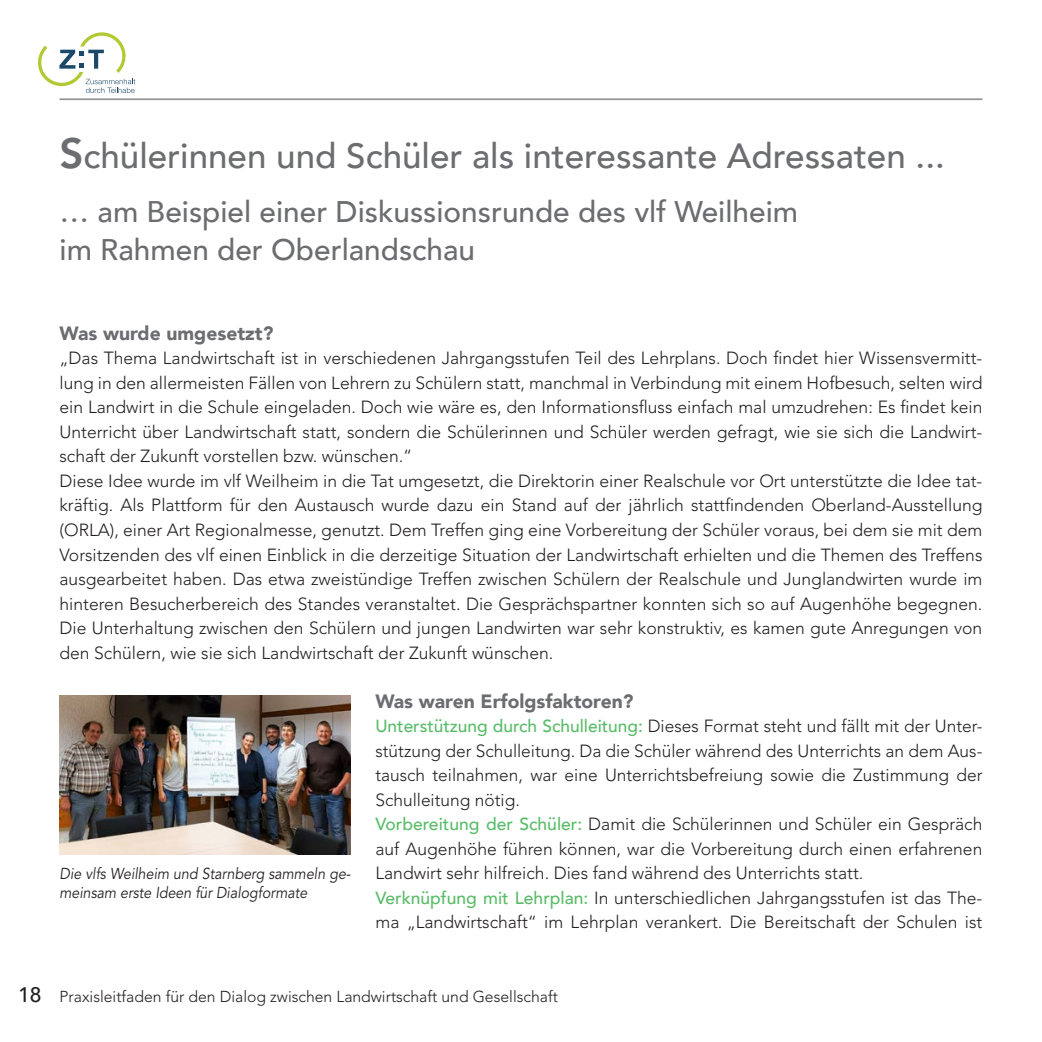
<style>
.page{position:relative;width:1042px;height:1042px;background:#fff}
.page>*{position:absolute;margin:0;border:0;box-sizing:border-box;transform-origin:0 0}
.t1{font:500 35px "Avenir";color:#6c6d70}
.t2{font:500 29.75px/38.5px "Avenir";color:#6c6d70}
.t3{font:900 19.25px "Avenir";color:#6c6d70}
.t4{font:300 17.5px/24.5px "Avenir";color:#231f20}
.t5{font:italic 15.75px/19.2px "Avenir";color:#231f20;scale:.9 1}
.t6{font:300 15.75px "Avenir";color:#231f20}
.s1{font-weight:800;font-size:42px}
.s2{font-weight:500;color:#59bc68}
.s3{font-weight:500;font-size:21px}
</style>
<div class="page">
<svg style="left:37px;top:32px;width:98px;height:61px"></svg>
<hr style="left:60px;top:98px;width:922px;height:2px;background:#939598">
<img style="left:60px;top:695px;width:291px;height:159px">
<h1 class="t1" style="left:60px;top:126px;width:887px"><span class="s1">S</span>chülerinnen und Schüler als interessante Adressaten ...</h1>
<h2 class="t2" style="left:60px;top:191px;width:740px">… am Beispiel einer Diskussionsrunde des vlf Weilheim im Rahmen der Oberlandschau</h2>
<p class="t3" style="left:60px;top:317px;width:215px">Was wurde umgesetzt?</p>
<p class="t4" style="left:60px;top:346px;width:924px">„Das Thema Landwirtschaft ist in verschiedenen Jahrgangsstufen Teil des Lehrplans. Doch findet hier Wissensvermitt&shy;lung in den allermeisten Fällen von Lehrern zu Schülern statt, manchmal in Verbindung mit einem Hofbesuch, selten wird ein Landwirt in die Schule eingeladen. Doch wie wäre es, den Informationsfluss einfach mal umzudrehen: Es findet kein Unterricht über Landwirtschaft statt, sondern die Schülerinnen und Schüler werden gefragt, wie sie sich die Landwirt&shy;schaft der Zukunft vorstellen bzw. wünschen.“<br>Diese Idee wurde im vlf Weilheim in die Tat umgesetzt, die Direktorin einer Realschule vor Ort unterstützte die Idee tat&shy;kräftig. Als Plattform für den Austausch wurde dazu ein Stand auf der jährlich stattfindenden Oberland-Ausstellung (ORLA), einer Art Regionalmesse, genutzt. Dem Treffen ging eine Vorbereitung der Schüler voraus, bei dem sie mit dem Vorsitzenden des vlf einen Einblick in die derzeitige Situation der Landwirtschaft erhielten und die Themen des Treffens ausgearbeitet haben. Das etwa zweistündige Treffen zwischen Schülern der Realschule und Junglandwirten wurde im hinteren Besucherbereich des Standes veranstaltet. Die Gesprächspartner konnten sich so auf Augenhöhe begegnen.<br>Die Unterhaltung zwischen den Schülern und jungen Landwirten war sehr konstruktiv, es kamen gute Anregungen von den Schülern, wie sie sich Landwirtschaft der Zukunft wünschen.</p>
<p class="t3" style="left:375px;top:684px;width:260px">Was waren Erfolgsfaktoren?</p>
<p class="t4" style="left:375px;top:714px;width:608px"><span class="s2">Unterstützung durch Schulleitung:</span> Dieses Format steht und fällt mit der Unter&shy;stützung der Schulleitung. Da die Schüler während des Unterrichts an dem Aus&shy;tausch teilnahmen, war eine Unterrichtsbefreiung sowie die Zustimmung der Schulleitung nötig.<br><span class="s2">Vorbereitung der Schüler:</span> Damit die Schülerinnen und Schüler ein Gespräch auf Augenhöhe führen können, war die Vorbereitung durch einen erfahrenen Landwirt sehr hilfreich. Dies fand während des Unterrichts statt.<br><span class="s2">Verknüpfung mit Lehrplan:</span> In unterschiedlichen Jahrgangsstufen ist das The&shy;ma „Landwirtschaft“ im Lehrplan verankert. Die Bereitschaft der Schulen ist</p>
<p class="t5" style="left:60px;top:864px;width:325px">Die vlfs Weilheim und Starnberg sammeln ge&shy;meinsam erste Ideen für Dialogformate</p>
<p class="t6" style="left:18px;top:987px;width:541px"><span class="s3">18</span> Praxisleitfaden für den Dialog zwischen Landwirtschaft und Gesellschaft</p>
</div>
